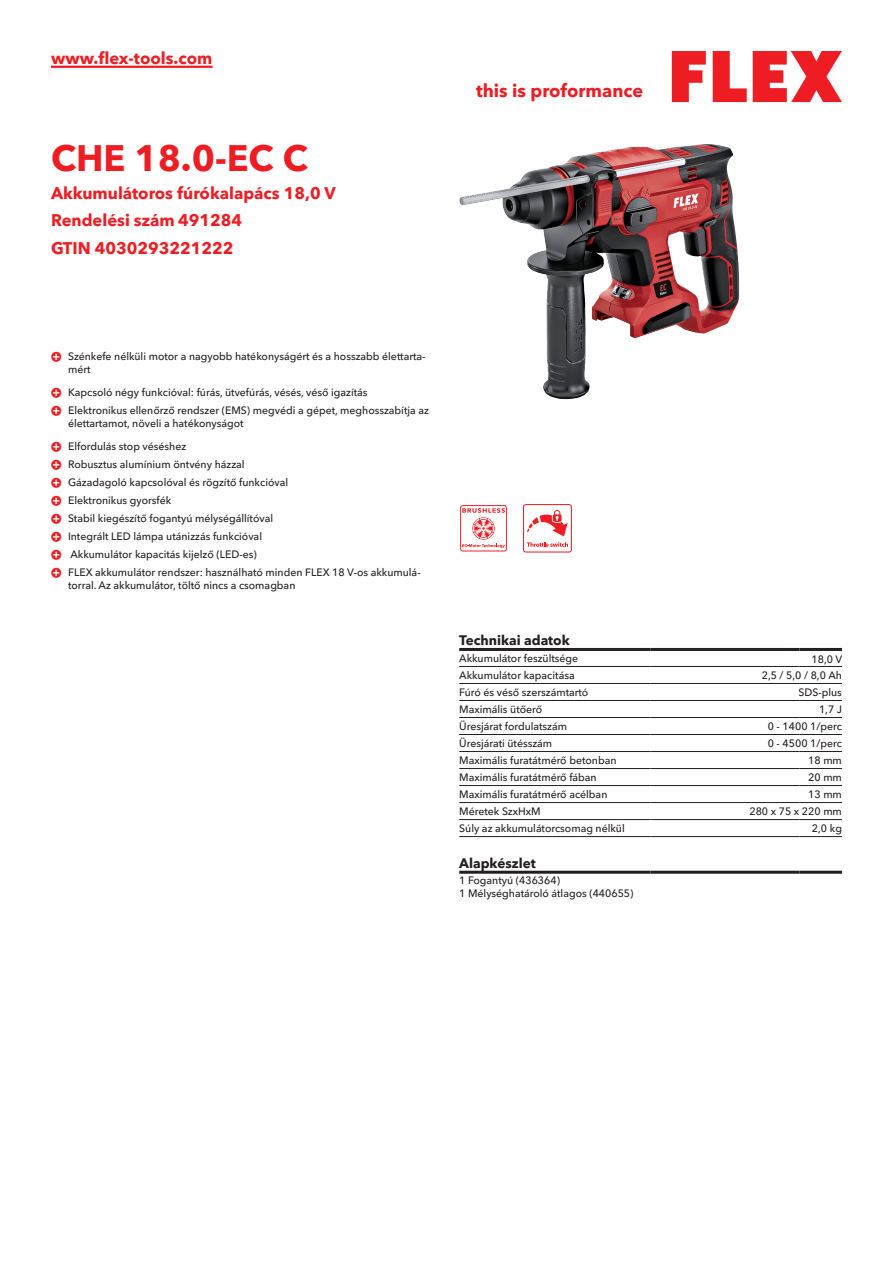
<style>
.page{position:relative;width:893px;height:1263px;background:#fff}
.page>*{position:absolute;margin:0;border:0;box-sizing:border-box;transform-origin:0 0}
.CB_AF_Product-name{font:700 36px "Avenir Next W1 G";color:#ee1d23}
.t1{font:700 18px "Avenir Next W1 G";color:#ee1d23}
.CB_AF_Product-short{font:700 16.5px "Avenir Next W1 G";color:#ee1d23}
.CB_AF_Order-number{font:700 16.5px "Avenir Next W1 G";color:#ee1d23}
.CB_AF_Table-headline{font:700 13.5px "Avenir Next W1 G";color:#231f20}
.CB_AF_Table-specific{font:500 10.5px/12.6px "Avenir Next W1 G";color:#231f20}
</style>
<div class="page">
<svg style="left:672px;top:51px;width:34px;height:51px"></svg>
<svg style="left:713px;top:51px;width:34px;height:51px"></svg>
<svg style="left:753px;top:51px;width:89px;height:51px"></svg>
<hr style="left:51px;top:66px;width:162px;height:2px;background:#ee1d23">
<img style="left:459px;top:144px;width:245px;height:256px">
<hr style="left:459px;top:666px;width:192px;height:1px;background:#231f20">
<hr style="left:651px;top:666px;width:148px;height:1px;background:#231f20">
<hr style="left:799px;top:666px;width:43px;height:1px;background:#231f20">
<hr style="left:459px;top:683px;width:192px;height:1px;background:#231f20">
<hr style="left:651px;top:683px;width:148px;height:1px;background:#231f20">
<hr style="left:799px;top:683px;width:43px;height:1px;background:#231f20">
<hr style="left:459px;top:700px;width:192px;height:1px;background:#231f20">
<hr style="left:651px;top:700px;width:148px;height:1px;background:#231f20">
<hr style="left:799px;top:700px;width:43px;height:1px;background:#231f20">
<hr style="left:459px;top:717px;width:192px;height:1px;background:#231f20">
<hr style="left:651px;top:717px;width:148px;height:1px;background:#231f20">
<hr style="left:799px;top:717px;width:43px;height:1px;background:#231f20">
<hr style="left:459px;top:734px;width:192px;height:1px;background:#231f20">
<hr style="left:651px;top:734px;width:148px;height:1px;background:#231f20">
<hr style="left:799px;top:734px;width:43px;height:1px;background:#231f20">
<hr style="left:459px;top:751px;width:192px;height:1px;background:#231f20">
<hr style="left:651px;top:751px;width:148px;height:1px;background:#231f20">
<hr style="left:799px;top:751px;width:43px;height:1px;background:#231f20">
<hr style="left:459px;top:768px;width:192px;height:1px;background:#231f20">
<hr style="left:651px;top:768px;width:148px;height:1px;background:#231f20">
<hr style="left:799px;top:768px;width:43px;height:1px;background:#231f20">
<hr style="left:459px;top:785px;width:192px;height:1px;background:#231f20">
<hr style="left:651px;top:785px;width:148px;height:1px;background:#231f20">
<hr style="left:799px;top:785px;width:43px;height:1px;background:#231f20">
<hr style="left:459px;top:802px;width:192px;height:1px;background:#231f20">
<hr style="left:651px;top:802px;width:148px;height:1px;background:#231f20">
<hr style="left:799px;top:802px;width:43px;height:1px;background:#231f20">
<hr style="left:459px;top:819px;width:192px;height:1px;background:#231f20">
<hr style="left:651px;top:819px;width:148px;height:1px;background:#231f20">
<hr style="left:799px;top:819px;width:43px;height:1px;background:#231f20">
<hr style="left:459px;top:836px;width:192px;height:1px;background:#231f20">
<hr style="left:651px;top:836px;width:148px;height:1px;background:#231f20">
<hr style="left:799px;top:836px;width:43px;height:1px;background:#231f20">
<hr style="left:459px;top:648px;width:192px;height:3px;background:#231f20">
<hr style="left:651px;top:648px;width:148px;height:3px;background:#231f20">
<hr style="left:799px;top:648px;width:43px;height:3px;background:#231f20">
<hr style="left:459px;top:871px;width:192px;height:3px;background:#231f20">
<hr style="left:651px;top:871px;width:148px;height:3px;background:#231f20">
<hr style="left:799px;top:871px;width:43px;height:3px;background:#231f20">
<svg style="left:460px;top:505px;width:47px;height:46px"></svg>
<svg style="left:523px;top:504px;width:49px;height:48px"></svg>
<h3 class="CB_AF_Product-short" style="left:51px;top:45px;width:163px">www.flex-tools.com</h3>
<p class="CB_AF_Product-name" style="left:51px;top:130px;width:258px">CHE 18.0-EC C</p>
<p class="CB_AF_Product-short" style="left:51px;top:180px;width:286px">Akkumulátoros fúrókalapács 18,0 V</p>
<p class="CB_AF_Order-number" style="left:51px;top:207px;width:193px">Rendelési szám 491284</p>
<p class="CB_AF_Order-number" style="left:51px;top:235px;width:184px">GTIN 4030293221222</p>
<h2 class="t1" style="left:476px;top:77px;width:169px">this is proformance</h2>
<p class="CB_AF_Table-specific" style="left:68px;top:349px;width:359px">Szénkefe nélküli motor a nagyobb hatékonyságért és a hosszabb élettarta&shy;mért</p>
<p class="CB_AF_Table-specific" style="left:68px;top:385px;width:301px">Kapcsoló négy funkcióval: fúrás, ütvefúrás, vésés, véső igazítás</p>
<p class="CB_AF_Table-specific" style="left:68px;top:403px;width:362px">Elektronikus ellenőrző rendszer (EMS) megvédi a gépet, meghosszabítja az élettartamot, növeli a hatékonyságot</p>
<p class="CB_AF_Table-specific" style="left:68px;top:439px;width:120px">Elfordulás stop véséshez</p>
<p class="CB_AF_Table-specific" style="left:68px;top:457px;width:178px">Robusztus alumínium öntvény házzal</p>
<p class="CB_AF_Table-specific" style="left:68px;top:475px;width:222px">Gázadagoló kapcsolóval és rögzítő funkcióval</p>
<p class="CB_AF_Table-specific" style="left:68px;top:493px;width:105px">Elektronikus gyorsfék</p>
<p class="CB_AF_Table-specific" style="left:68px;top:511px;width:207px">Stabil kiegészítő fogantyú mélységállítóval</p>
<p class="CB_AF_Table-specific" style="left:68px;top:529px;width:196px">Integrált LED lámpa utánizzás funkcióval</p>
<p class="CB_AF_Table-specific" style="left:70px;top:547px;width:188px">Akkumulátor kapacitás kijelző (LED-es)</p>
<p class="CB_AF_Table-specific" style="left:68px;top:565px;width:354px">FLEX akkumulátor rendszer: használható minden FLEX 18 V-os akkumulá&shy;torral. Az akkumulátor, töltő nincs a csomagban</p>
<p class="CB_AF_Table-headline" style="left:459px;top:630px;width:112px">Technikai adatok</p>
<p class="CB_AF_Table-specific" style="left:459px;top:651px;width:120px">Akkumulátor feszültsége</p>
<p class="CB_AF_Table-specific" style="left:811px;top:652px;width:32px">18,0 V</p>
<p class="CB_AF_Table-specific" style="left:459px;top:668px;width:117px">Akkumulátor kapacitása</p>
<p class="CB_AF_Table-specific" style="left:762px;top:668px;width:82px">2,5 / 5,0 / 8,0 Ah</p>
<p class="CB_AF_Table-specific" style="left:459px;top:685px;width:131px">Fúró és véső szerszámtartó</p>
<p class="CB_AF_Table-specific" style="left:798px;top:685px;width:45px">SDS-plus</p>
<p class="CB_AF_Table-specific" style="left:459px;top:702px;width:85px">Maximális ütőerő</p>
<p class="CB_AF_Table-specific" style="left:819px;top:702px;width:24px">1,7 J</p>
<p class="CB_AF_Table-specific" style="left:459px;top:719px;width:109px">Üresjárat fordulatszám</p>
<p class="CB_AF_Table-specific" style="left:768px;top:719px;width:76px">0 - 1400 1/perc</p>
<p class="CB_AF_Table-specific" style="left:459px;top:736px;width:94px">Üresjárati ütésszám</p>
<p class="CB_AF_Table-specific" style="left:768px;top:736px;width:76px">0 - 4500 1/perc</p>
<p class="CB_AF_Table-specific" style="left:459px;top:753px;width:159px">Maximális furatátmérő betonban</p>
<p class="CB_AF_Table-specific" style="left:808px;top:753px;width:35px">18 mm</p>
<p class="CB_AF_Table-specific" style="left:459px;top:770px;width:139px">Maximális furatátmérő fában</p>
<p class="CB_AF_Table-specific" style="left:808px;top:770px;width:35px">20 mm</p>
<p class="CB_AF_Table-specific" style="left:459px;top:787px;width:150px">Maximális furatátmérő acélban</p>
<p class="CB_AF_Table-specific" style="left:808px;top:787px;width:35px">13 mm</p>
<p class="CB_AF_Table-specific" style="left:459px;top:804px;width:83px">Méretek SzxHxM</p>
<p class="CB_AF_Table-specific" style="left:749px;top:804px;width:94px">280 x 75 x 220 mm</p>
<p class="CB_AF_Table-specific" style="left:459px;top:821px;width:167px">Súly az akkumulátorcsomag nélkül</p>
<p class="CB_AF_Table-specific" style="left:812px;top:821px;width:32px">2,0 kg</p>
<p class="CB_AF_Table-headline" style="left:459px;top:852px;width:78px">Alapkészlet</p>
<p class="CB_AF_Table-specific" style="left:459px;top:873px;width:176px">1 Fogantyú (436364)<br>1 Mélységhatároló átlagos (440655)</p>
</div>
